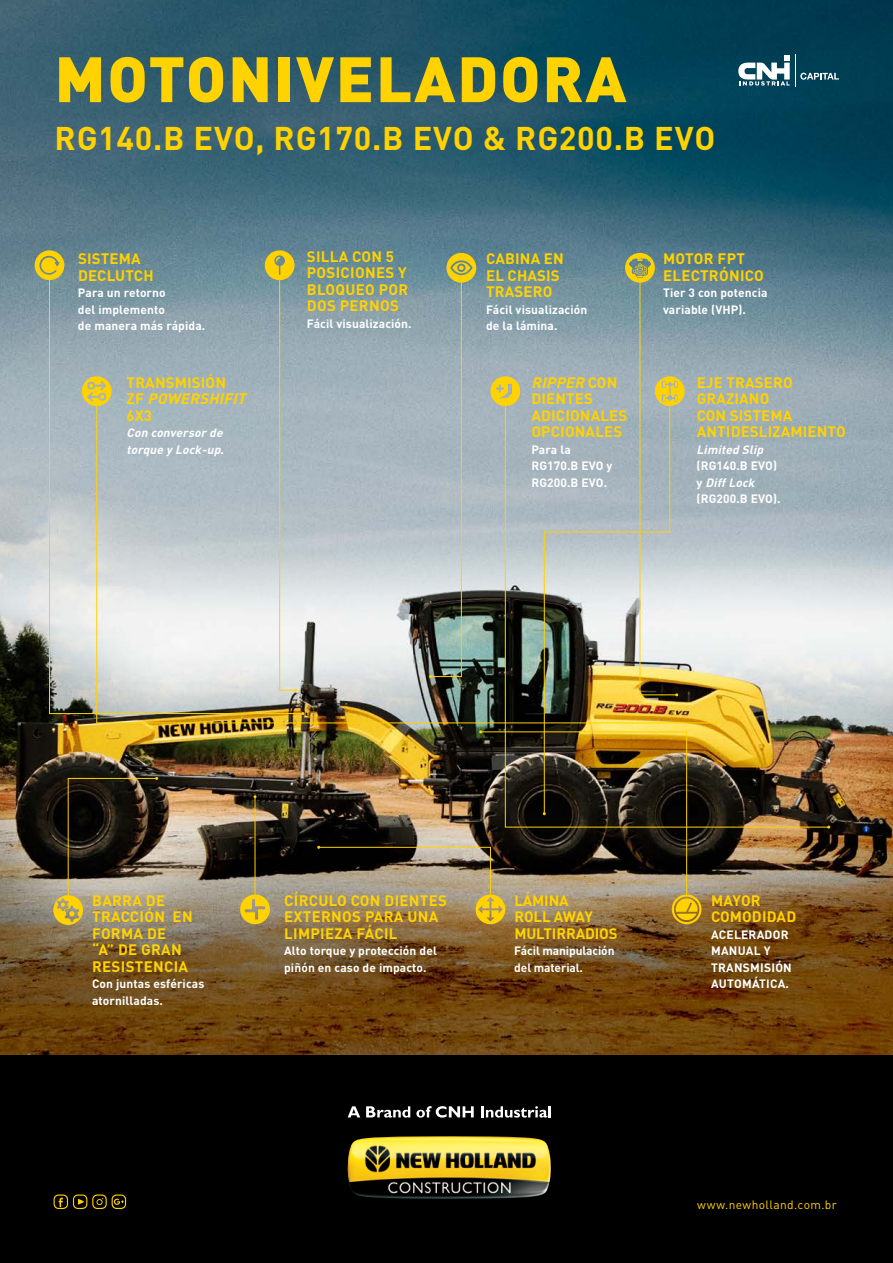
<style>
.page{position:relative;width:893px;height:1263px;background:#fff}
.page>*{position:absolute;margin:0;border:0;box-sizing:border-box;transform-origin:0 0}
.t1{font:900 63px "DIN Pro";letter-spacing:.03em;color:#ffd200}
.t2{font:700 32.4px "DIN Pro";letter-spacing:.025em;color:#ffd200}
.t3{font:700 15px/16.5px "DIN Pro";letter-spacing:.01em;color:#ffd200}
.t4{font:700 15px/16.5px "DIN Pro";letter-spacing:-.01em;color:#ffd200}
.t5{font:700 12px/16.5px "DIN Pro";letter-spacing:.01em;color:#fff}
.t6{font:italic 700 12px/16.5px "DIN Pro";color:#fff}
.t7{font:700 12px/16.5px "DIN Pro";letter-spacing:-.01em;color:#fff}
.t8{font:12px "DIN Pro";letter-spacing:.03em;color:#ffd200}
.s1{font-style:italic}
.s2{font-style:normal}
</style>
<div class="page">
<div style="left:0;top:1050px;width:893px;height:213px;background:#000"></div>
<svg style="left:54px;top:1194px;width:72px;height:15px"></svg>
<img style="left:348px;top:1136px;width:203px;height:63px">
<svg style="left:348px;top:1106px;width:12px;height:11px"></svg>
<svg style="left:366px;top:1106px;width:44px;height:11px"></svg>
<svg style="left:416px;top:1106px;width:58px;height:11px"></svg>
<svg style="left:481px;top:1106px;width:70px;height:11px"></svg>
<img style="left:0;top:0;width:893px;height:1054px">
<svg style="left:738px;top:56px;width:52px;height:30px"></svg>
<svg style="left:800px;top:73px;width:39px;height:7px"></svg>
<hr style="left:795px;top:54px;width:1px;height:33px;background:#fff">
<svg style="left:240px;top:894px;width:30px;height:30px"></svg>
<svg style="left:490px;top:376px;width:30px;height:29px"></svg>
<svg style="left:35px;top:250px;width:29px;height:30px"></svg>
<svg style="left:625px;top:253px;width:60px;height:152px;background:#92a292"></svg>
<svg style="left:96px;top:405px;width:409px;height:319px;background:#a9afab"></svg>
<svg style="left:429px;top:253px;width:47px;height:425px;background:#9aa7a2"></svg>
<img style="left:505px;top:405px;width:324px;height:423px">
<svg style="left:265px;top:250px;width:32px;height:29px"></svg>
<svg style="left:49px;top:279px;width:255px;height:435px;background:#b9c3c3"></svg>
<svg style="left:53px;top:777px;width:105px;height:148px;background:#544b38"></svg>
<hr style="left:255px;top:797px;width:1px;height:98px;background:#ffd200">
<img style="left:317px;top:730px;width:384px;height:194px">
<h1 class="t1" style="left:55px;top:37px;width:573px">MOTONIVELADORA</h1>
<h2 class="t2" style="left:54px;top:117px;width:662px">RG140.B EVO, RG170.B EVO &amp; RG200.B EVO</h2>
<p class="t3" style="left:78px;top:250px;width:77px">SISTEMA<br>DECLUTCH</p>
<p class="t5" style="left:78px;top:284px;width:129px">Para un retorno<br>del implemento<br>de manera más rápida.</p>
<p class="t3" style="left:127px;top:373px;width:125px">TRANSMISIÓN<br>Z F <span class="s1">POWERSHIFIT<br></span>6X3</p>
<p class="t6" style="left:127px;top:424px;width:101px">Con conversorde torque y Lock-up<span class="s2">.</span></p>
<p class="t3" style="left:307px;top:248px;width:103px">SILLA CON 5<br>POSICIONES Y<br>BLOQUEO POR<br>DOS PERNOS</p>
<p class="t5" style="left:307px;top:315px;width:106px">Fácil visualización.</p>
<p class="t3" style="left:486px;top:250px;width:79px">CABINA EN<br>EL CHASIS<br>TRASERO</p>
<p class="t5" style="left:486px;top:301px;width:103px">Fácil visualización de la lámina.</p>
<p class="t3" style="left:531px;top:373px;width:97px"><span class="s1">RIPPER</span> C O N<br>DIENTES<br>ADICIONALES<br>OPCIONALES</p>
<p class="t5" style="left:531px;top:441px;width:83px">Para la<br>RG170.B EVO y<br>RG200.B EVO.</p>
<p class="t3" style="left:663px;top:250px;width:102px">MOTOR FPT<br>ELECTRÓNICO</p>
<p class="t5" style="left:663px;top:284px;width:106px">Tier 3 con potencia variable (VHP).</p>
<p class="t3" style="left:697px;top:373px;width:150px">EJE TRASERO<br>GRAZIANO<br>CON SISTEMA<br>ANTIDESLIZAMIENTO</p>
<p class="t6" style="left:697px;top:441px;width:71px">Limited Slip</p>
<p class="t5" style="left:697px;top:457px;width:86px">(RG140.B EVO) y <span class="s1">DiffLock </span>(RG200.B EVO).</p>
<p class="t3" style="left:92px;top:892px;width:102px">BARRA DE<br>TRACCIÓN EN<br>FORMA DE<br>“A” DE GRAN<br>RESISTENCIA</p>
<p class="t5" style="left:92px;top:975px;width:114px">Con juntas esféricas atornilladas.</p>
<p class="t3" style="left:284px;top:892px;width:164px">CÍRCULO CON DIENTES<br>EXTERNOS PARA UNA<br>LIMPIEZA FÁCIL</p>
<p class="t5" style="left:284px;top:942px;width:154px">Alto torque y protección del piñón en caso de impacto.</p>
<p class="t4" style="left:514px;top:892px;width:105px">LÁMINA<br>ROLL AWAY<br>MULTIRRADIOS</p>
<p class="t7" style="left:514px;top:942px;width:102px">Fácil manipulación del material.</p>
<p class="t3" style="left:711px;top:892px;width:87px">MAYOR<br>COMODIDAD</p>
<p class="t5" style="left:711px;top:926px;width:82px">ACELERADOR<br>MANUAL Y<br>TRANSMISIÓN<br>AUTOMÁTICA.</p>
<p class="t8" style="left:697px;top:1196px;width:141px">www.newholland.com.br</p>
</div>
